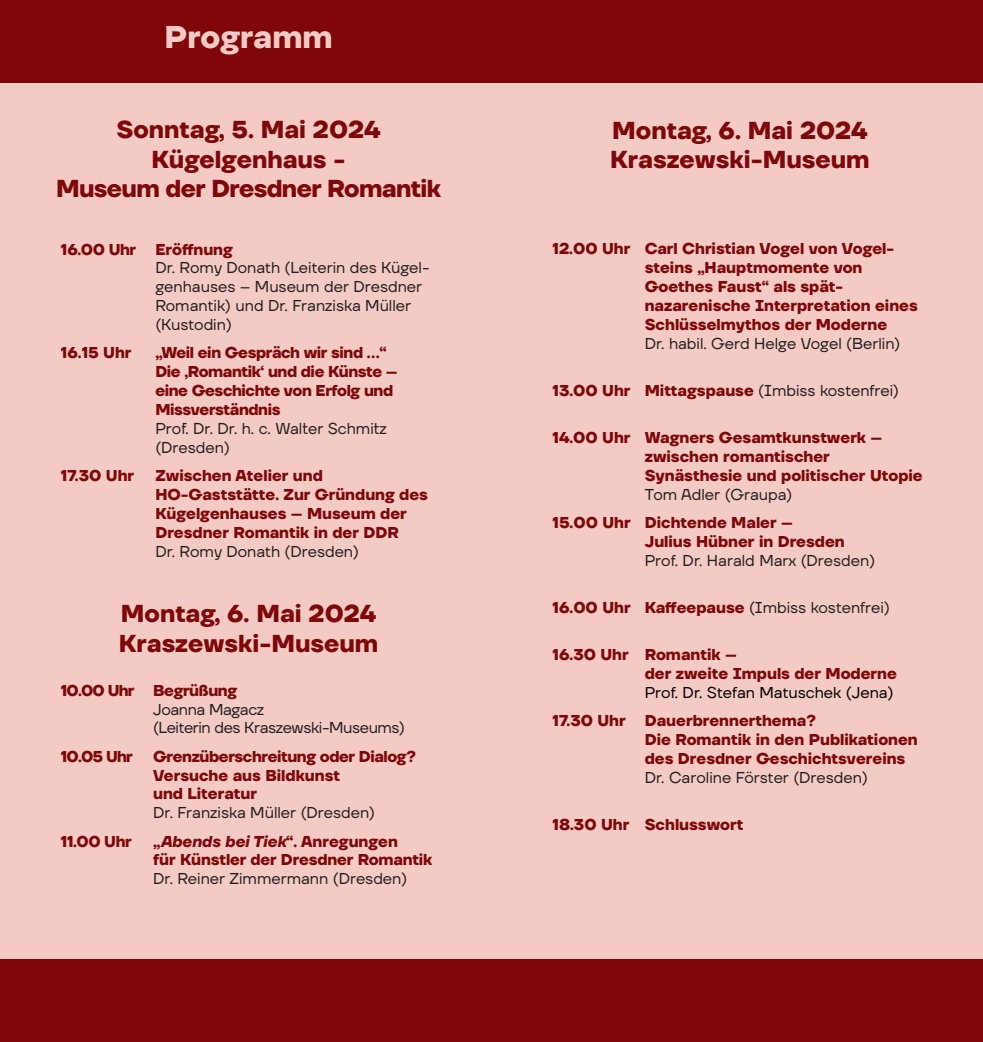
<style>
.page{position:relative;width:983px;height:1042px;background:#fff}
.page>*{position:absolute;margin:0;border:0;box-sizing:border-box;transform-origin:0 0}
.t1{font:700 31.5px "TT Firs Neue";color:#f4cbc4}
.t2{font:700 24.5px/29.4px "TT Firs Neue";color:#7f0709}
.t3{font:700 24.5px/29.4px "TT Firs Neue";letter-spacing:-.02em;color:#7f0709;text-align:center}
.t4{font:700 15.75px/18.9px "TT Firs Neue";color:#7f0709}
.t5{font:15.75px/18.9px "TT Firs Neue";color:#231f20}
.t6{font:700 15.75px/18.9px "TT Firs Neue";letter-spacing:-.025em;color:#7f0709}
.t7{font:15.75px/18.9px "TT Firs Neue";letter-spacing:-.025em;color:#231f20}
.t8{font:15.75px/18.9px "TT Firs Neue Var";color:#231f20}
.t9{font:15.75px "TT Firs Neue";color:#000}
.s1{font-style:italic}
.s2{font-weight:400;color:#231f20}
</style>
<div class="page">
<div style="left:0;top:83px;width:982px;height:959px;background:#f4cbc4"></div>
<div style="left:0;top:959px;width:982px;height:83px;background:#7f0709"></div>
<div style="left:0;top:0;width:982px;height:83px;background:#7f0709"></div>
<h1 class="t1" style="left:164px;top:15px;width:169px">Programm</h1>
<h2 class="t3" style="left:56px;top:115px;width:386px">Sonntag, 5. Mai 2024<br>Kügelgenhaus -<br>Museum der Dresdner Romantik</h2>
<p class="t4" style="left:61px;top:240px;width:173px">16.00 Uhr Eröffnung</p>
<p class="t5" style="left:155px;top:258px;width:275px">Dr. Romy Donath (Leiterin des Kügel&shy;genhauses – Museum der Dresdner<br>Romantik) und Dr. Franziska Müller (Kustodin)</p>
<p class="t4" style="left:61px;top:343px;width:72px">16.15 Uhr</p>
<p class="t6" style="left:155px;top:343px;width:244px">„Weil ein Gespräch wir sind …“<br>Die ‚Romantik‘ und die Künste – eine Geschichte von Erfolg und<br>Missverständnis</p>
<p class="t8" style="left:155px;top:419px;width:233px">Prof. Dr. Dr. h. c. Walter Schmitz (Dresden)</p>
<p class="t4" style="left:61px;top:466px;width:75px">17.30 Uhr</p>
<p class="t4" style="left:155px;top:466px;width:274px">Zwischen Atelier und<br>HO-Gaststätte. Zur Gründung des<br>Kügelgenhauses – Museum der<br>Dresdner Romantik in der DDR</p>
<p class="t5" style="left:155px;top:541px;width:205px">Dr. Romy Donath (Dresden)</p>
<h2 class="t2" style="left:119px;top:599px;width:261px">Montag, 6. Mai 2024<br>Kraszewski-Museum</h2>
<p class="t6" style="left:61px;top:681px;width:178px">10.00 Uhr Begrüßung</p>
<p class="t7" style="left:153px;top:699px;width:253px">Joanna Magacz<br>(Leiterin des Kraszewski-Museums)</p>
<p class="t4" style="left:61px;top:747px;width:73px">10.05 Uhr</p>
<p class="t6" style="left:153px;top:747px;width:264px">Grenzüberschreitung oder Dialog?<br>Versuche aus Bildkunst<br>und Literatur</p>
<p class="t5" style="left:153px;top:803px;width:223px">Dr. Franziska Müller (Dresden)</p>
<p class="t4" style="left:61px;top:831px;width:72px">11.00 Uhr</p>
<p class="t4" style="left:153px;top:831px;width:281px">„<span class="s1">Abends bei Tiek</span>“. Anregungen<br>für Künstler der Dresdner Romantik</p>
<p class="t5" style="left:153px;top:869px;width:255px">Dr. Reiner Zimmermann (Dresden)</p>
<h2 class="t2" style="left:610px;top:116px;width:261px">Montag, 6. Mai 2024<br>Kraszewski-Museum</h2>
<p class="t4" style="left:644px;top:239px;width:274px;text-indent:-92px">12.00 Uhr Carl Christian Vogel von Vogel&shy;steins „Hauptmomente von<br>Goethes Faust“ als spät&shy;nazarenische Interpretation eines<br>Schlüsselmythos der Moderne</p>
<p class="t5" style="left:644px;top:334px;width:257px">Dr. habil. Gerd Helge Vogel (Berlin)</p>
<p class="t4" style="left:552px;top:381px;width:348px">13.00 Uhr Mittagspause <span class="s2">(Imbiss kostenfrei)</span></p>
<p class="t4" style="left:644px;top:428px;width:279px;text-indent:-92px">14.00 Uhr Wagners Gesamtkunstwerk – zwischen romantischer<br>Synästhesie und politischer Utopie</p>
<p class="t5" style="left:644px;top:484px;width:149px">Tom Adler (Graupa)</p>
<p class="t4" style="left:644px;top:513px;width:201px;text-indent:-92px">15.00 Uhr Dichtende Maler –<br>Julius Hübner in Dresden</p>
<p class="t5" style="left:644px;top:550px;width:232px">Prof. Dr. Harald Marx (Dresden)</p>
<p class="t4" style="left:552px;top:598px;width:339px">16.00 Uhr Kaffeepause <span class="s2">(Imbiss kostenfrei)</span></p>
<p class="t4" style="left:644px;top:645px;width:253px;text-indent:-92px">16.30 Uhr Romantik –<br>der zweite Impuls der Moderne</p>
<p class="t9" style="left:644px;top:681px;width:250px">Prof. Dr. Stefan Matuschek (Jena)</p>
<p class="t4" style="left:644px;top:711px;width:274px;text-indent:-92px">17.30 Uhr Dauerbrennerthema?<br>Die Romantik in den Publikationen des Dresdner Geschichtsvereins</p>
<p class="t5" style="left:644px;top:767px;width:224px">Dr. Caroline Förster (Dresden)</p>
<p class="t4" style="left:552px;top:815px;width:192px">18.30 Uhr Schlusswort</p>
</div>
